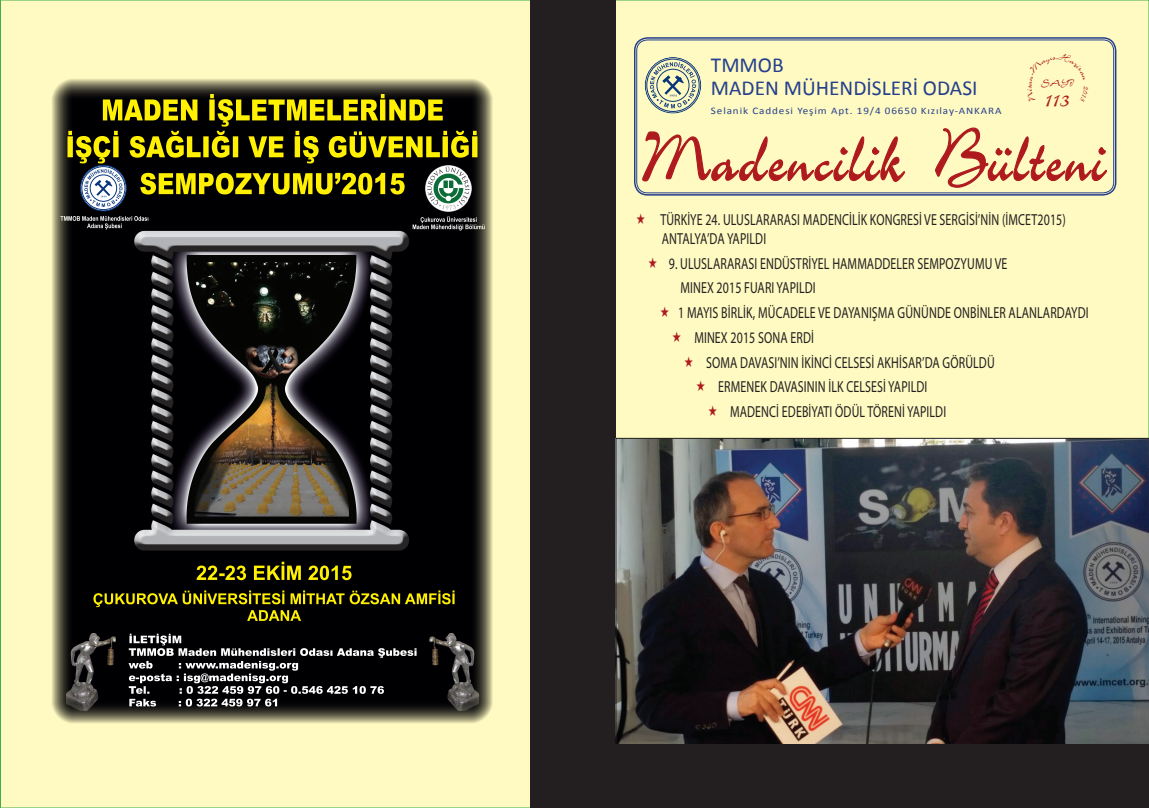
<style>
.page{position:relative;width:1149px;height:808px;background:#fff}
.page>*{position:absolute;margin:0;border:0;box-sizing:border-box;transform-origin:0 0}
.t1{font:85px "Charme";color:#ae1a1e;scale:.69 1}
.t2{font:27.9px "Charme";color:#ae1a1e}
.t3{font:21.4px/23.1px "Calibri";color:#253f8e}
.t4{font:16px/19.2px "Myriad Pro";letter-spacing:.01em;color:#231f20;scale:.75 1}
.t5{font:10.8px "Charme";color:#ae1a1e}
.t6{font:10px "Calibri";letter-spacing:.08em;color:#253f8e;scale:1.11 1}
</style>
<div class="page">
<div style="left:0;top:0;width:1148px;height:808px;background:#fffac1"></div>
<div style="left:633px;top:37px;width:483px;height:159px;border:2px solid #253f8e;border-radius:13px"></div>
<div style="left:636px;top:40px;width:477px;height:153px;border:1px solid #253f8e;border-radius:11px"></div>
<svg style="left:645px;top:58px;width:54px;height:54px"></svg>
<div style="left:656px;top:69px;width:33px;height:33px;border:1px solid #08357c;border-radius:50%"></div>
<svg style="left:642px;top:131px;width:263px;height:51px"></svg>
<svg style="left:935px;top:127px;width:172px;height:61px"></svg>
<div style="left:530px;top:0;width:86px;height:808px;background:#231f20"></div>
<svg style="left:52px;top:79px;width:441px;height:644px;background:#555342"></svg>
<img style="left:77px;top:79px;width:390px;height:556px">
<svg style="left:67px;top:94px;width:410px;height:100px;background:#514c03"></svg>
<svg style="left:128px;top:634px;width:288px;height:72px;background:#2b2b2d"></svg>
<img style="left:429px;top:633px;width:50px;height:78px">
<img style="left:429px;top:633px;width:38px;height:2px">
<img style="left:66px;top:633px;width:50px;height:78px">
<img style="left:77px;top:633px;width:39px;height:2px">
<svg style="left:196px;top:562px;width:155px;height:18px;background:#585302"></svg>
<svg style="left:93px;top:590px;width:361px;height:31px;background:#2f2d02"></svg>
<svg style="left:60px;top:216px;width:88px;height:13px"></svg>
<svg style="left:81px;top:165px;width:45px;height:46px"></svg>
<div style="left:80px;top:165px;width:47px;height:46px;border:1px solid #08357c;border-radius:50%"></div>
<div style="left:81px;top:166px;width:44px;height:44px;border:1px solid #08357c;border-radius:50%"></div>
<svg style="left:84px;top:169px;width:38px;height:38px"></svg>
<div style="left:90px;top:175px;width:27px;height:27px;border:1px solid #08357c;border-radius:50%"></div>
<svg style="left:412px;top:216px;width:72px;height:14px"></svg>
<img style="left:425px;top:165px;width:46px;height:46px">
<img style="left:615px;top:438px;width:533px;height:306px">
<div style="left:608px;top:744px;width:540px;height:64px;background:#231f20"></div>
<h3 class="t3" style="left:710px;top:54px;width:268px">TMMOB<br>MADEN MÜHENDİSLERİ ODASI</h3>
<p class="t6" style="left:710px;top:104px;width:263px">Selanik Caddesi Yeşim Apt. 19/4 06650 Kızılay-ANKARA</p>
<h1 class="t1" style="left:642px;top:102px;width:673px">Madencilik Bülteni</h1>
<p class="t5" style="left:1040px;top:76px;width:34px">SAYI</p>
<h2 class="t2" style="left:1044px;top:80px;width:27px">113</h2>
<p class="t4" style="left:660px;top:209px;width:542px">TÜRKİYE 24. ULUSLARARASI MADENCİLİK KONGRESİ VE SERGİSİ’NİN (İMCET2015)<br>ANTALYA’DA YAPILDI</p>
<p class="t4" style="left:668px;top:253px;width:453px">9. ULUSLARARASI ENDÜSTRİYEL HAMMADDELER SEMPOZYUMU VE</p>
<p class="t4" style="left:680px;top:278px;width:182px">MINEX 2015 FUARI YAPILDI</p>
<p class="t4" style="left:678px;top:303px;width:548px">1 MAYIS BİRLİK, MÜCADELE VE DAYANIŞMA GÜNÜNDE ONBİNLER ALANLARDAYDI</p>
<p class="t4" style="left:694px;top:328px;width:161px">MINEX 2015 SONA ERDİ</p>
<p class="t4" style="left:706px;top:352px;width:386px">SOMA DAVASI’NIN İKİNCİ CELSESİ AKHİSAR’DA GÖRÜLDÜ</p>
<p class="t4" style="left:718px;top:377px;width:280px">ERMENEK DAVASININ İLK CELSESİ YAPILDI</p>
<p class="t4" style="left:730px;top:402px;width:289px">MADENCİ EDEBİYATI ÖDÜL TÖRENİ YAPILDI</p>
</div>
